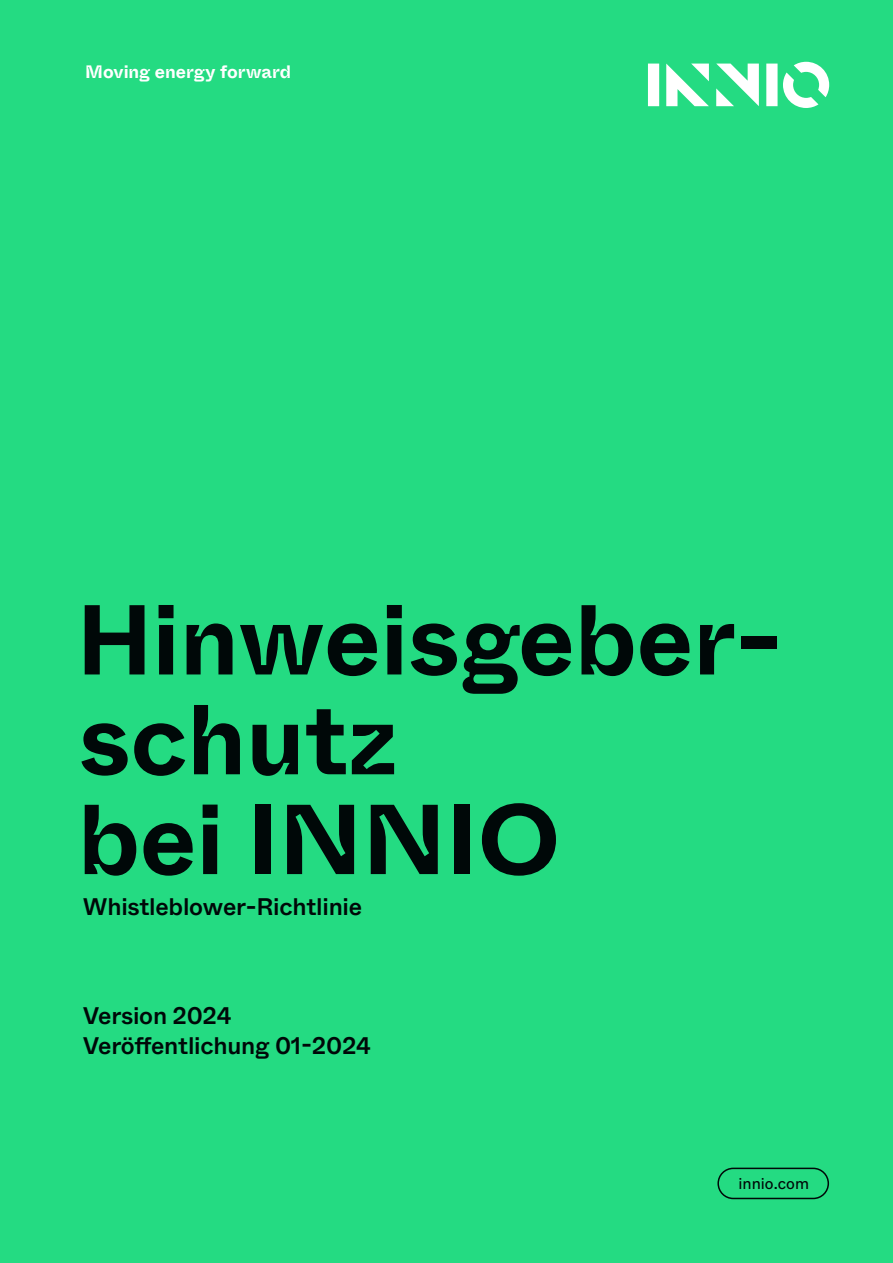
<style>
.page{position:relative;width:893px;height:1263px;background:#24db82}
.page>*{position:absolute;margin:0;border:0;box-sizing:border-box;transform-origin:0 0}
.t1{font:700 99px/99.8px "INNIO Headline";color:#000808}
.t2{font:500 24px/30px "INNIO";letter-spacing:-.01em;color:#000808}
.t3{font:700 18px "INNIO Headline";color:#fff}
.t4{font:15.75px "INNIO";color:#000808}
</style>
<div class="page">
<svg style="left:648px;top:62px;width:181px;height:46px"></svg>
<div style="left:717px;top:1167px;width:112px;height:32px;border:2px solid #000808;border-radius:15px"></div>
<p class="t3" style="left:85px;top:60px;width:208px">Moving energy forward</p>
<h1 class="t1" style="left:76px;top:592px;width:708px">Hinweisgeber&shy;schutz<br>bei INNIO</h1>
<p class="t2" style="left:83px;top:891px;width:281px">Whistleblower-Richtlinie</p>
<p class="t2" style="left:83px;top:1001px;width:290px">Version 2024<br>Veröffentlichung 01-2024</p>
<p class="t4" style="left:739px;top:1173px;width:72px">innio.com</p>
</div>
